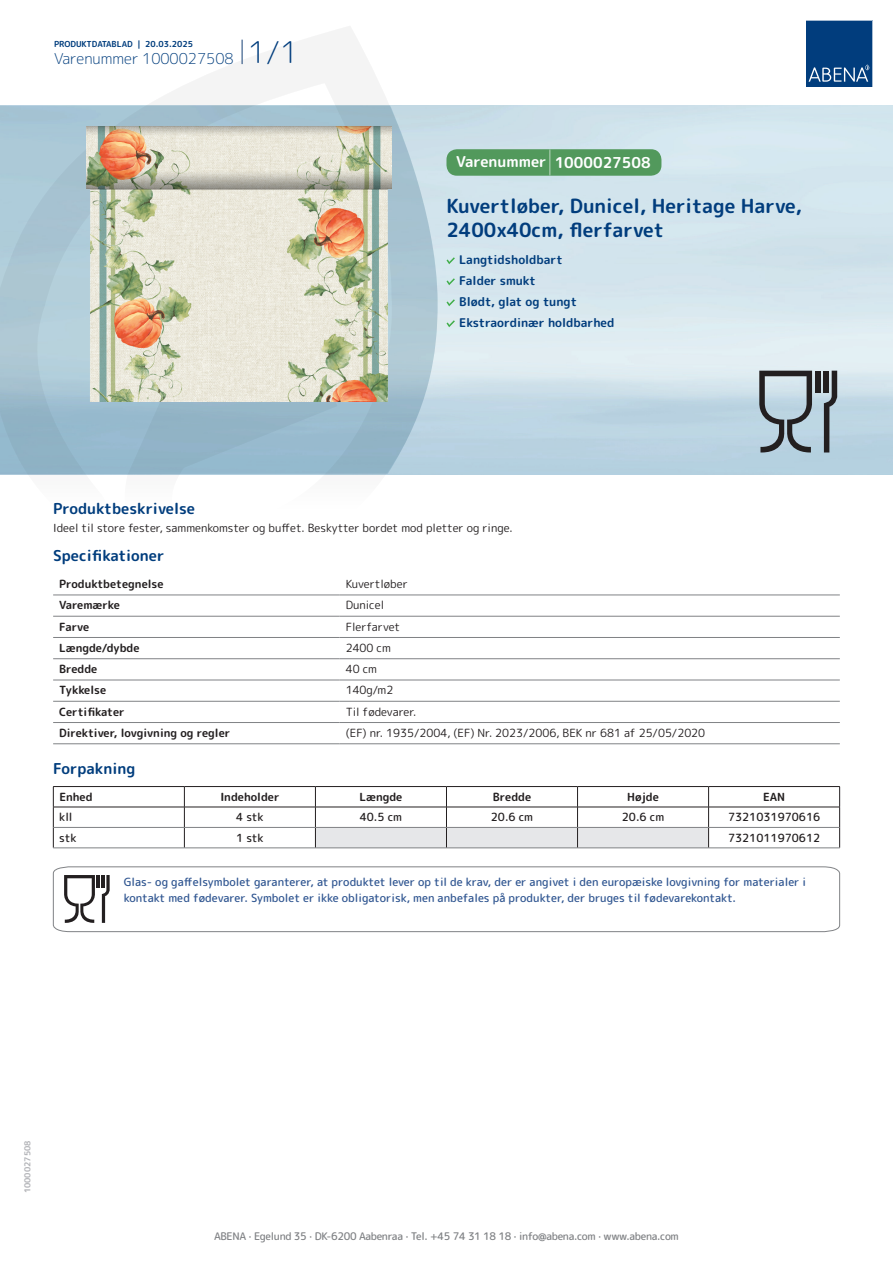
<style>
.page{position:relative;width:893px;height:1263px;background:#fff}
.page>*{position:absolute;margin:0;border:0;box-sizing:border-box;transform-origin:0 0}
.t1{font:700 19.5px/24px "Rounded Mplus 1 c";color:#013d7d}
.t2{font:700 15px "Rounded Mplus 1 c";color:#013d7d}
.t3{font:300 15px "Rounded Mplus 1 c";color:#013d7d}
.t4{font:700 15px "Rounded Mplus 1 c";color:#fff}
.t5{font:700 12px/21px "Rounded Mplus 1 c";color:#013d7d}
.t6{font:500 11.25px/16.5px "Rounded Mplus 1 c";color:#305691}
.t7{font:11.25px "Rounded Mplus 1 c";color:#231f20}
.t8{font:700 11.25px "Rounded Mplus 1 c";color:#231f20}
.t9{font:500 11.25px "Rounded Mplus 1 c";color:#231f20}
.t10{font:500 10.5px "Rounded Mplus 1 c";letter-spacing:-.03em;color:#808285}
.t11{font:700 8.25px "Rounded Mplus 1 c";color:#013d7d}
.t12{font:700 8.25px "Rounded Mplus 1 c";color:#b2b3b7}
.s1{font-size:30px}
.s2{font-size:25.5px}
</style>
<div class="page">
<img style="left:439px;top:106px;width:454px;height:368px">
<svg style="left:0;top:26px;width:439px;height:569px"></svg>
<svg style="left:0;top:106px;width:438px;height:368px;background:#a3c1d1"></svg>
<svg style="left:242px;top:40px;width:1px;height:24px"></svg>
<svg style="left:806px;top:20px;width:67px;height:67px;background:#144b86"></svg>
<img style="left:86px;top:127px;width:306px;height:275px">
<hr style="left:53px;top:595px;width:287px;height:1px;background:#808285">
<hr style="left:340px;top:595px;width:500px;height:1px;background:#808285">
<hr style="left:53px;top:616px;width:287px;height:1px;background:#808285">
<hr style="left:340px;top:616px;width:500px;height:1px;background:#808285">
<hr style="left:53px;top:637px;width:287px;height:1px;background:#808285">
<hr style="left:340px;top:637px;width:500px;height:1px;background:#808285">
<hr style="left:53px;top:658px;width:287px;height:1px;background:#808285">
<hr style="left:340px;top:658px;width:500px;height:1px;background:#808285">
<hr style="left:53px;top:680px;width:287px;height:1px;background:#808285">
<hr style="left:340px;top:680px;width:500px;height:1px;background:#808285">
<hr style="left:53px;top:701px;width:287px;height:1px;background:#808285">
<hr style="left:340px;top:701px;width:500px;height:1px;background:#808285">
<hr style="left:53px;top:722px;width:287px;height:1px;background:#808285">
<hr style="left:340px;top:722px;width:500px;height:1px;background:#808285">
<hr style="left:53px;top:743px;width:287px;height:1px;background:#808285">
<hr style="left:340px;top:743px;width:500px;height:1px;background:#808285">
<hr style="left:53px;top:786px;width:131px;height:1px;background:#231f20">
<hr style="left:184px;top:786px;width:131px;height:1px;background:#231f20">
<hr style="left:315px;top:786px;width:131px;height:1px;background:#231f20">
<hr style="left:446px;top:786px;width:131px;height:1px;background:#231f20">
<hr style="left:577px;top:786px;width:132px;height:1px;background:#231f20">
<hr style="left:709px;top:786px;width:131px;height:1px;background:#231f20">
<hr style="left:53px;top:807px;width:131px;height:1px;background:#231f20">
<hr style="left:184px;top:807px;width:131px;height:1px;background:#231f20">
<hr style="left:709px;top:807px;width:131px;height:1px;background:#231f20">
<svg style="left:53px;top:787px;width:1px;height:61px"></svg>
<svg style="left:184px;top:787px;width:1px;height:61px"></svg>
<svg style="left:315px;top:787px;width:394px;height:61px"></svg>
<svg style="left:839px;top:787px;width:1px;height:61px"></svg>
<hr style="left:54px;top:827px;width:130px;height:1px;background:#808285">
<hr style="left:184px;top:827px;width:131px;height:1px;background:#808285">
<hr style="left:315px;top:827px;width:131px;height:1px;background:#808285">
<hr style="left:446px;top:827px;width:131px;height:1px;background:#808285">
<hr style="left:577px;top:827px;width:132px;height:1px;background:#808285">
<hr style="left:709px;top:827px;width:130px;height:1px;background:#808285">
<hr style="left:53px;top:848px;width:131px;height:1px;background:#808285">
<hr style="left:184px;top:848px;width:131px;height:1px;background:#808285">
<hr style="left:315px;top:848px;width:131px;height:1px;background:#808285">
<hr style="left:446px;top:848px;width:131px;height:1px;background:#808285">
<hr style="left:577px;top:848px;width:132px;height:1px;background:#808285">
<hr style="left:709px;top:848px;width:131px;height:1px;background:#808285">
<svg style="left:53px;top:866px;width:787px;height:66px"></svg>
<svg style="left:824px;top:371px;width:13px;height:81px"></svg>
<div style="left:815px;top:371px;width:5px;height:22px;background:#231f20"></div>
<div style="left:823px;top:371px;width:6px;height:22px;background:#231f20"></div>
<svg style="left:759px;top:371px;width:53px;height:81px;background:#909ea7"></svg>
<svg style="left:446px;top:257px;width:9px;height:7px"></svg>
<svg style="left:446px;top:278px;width:9px;height:7px"></svg>
<svg style="left:446px;top:299px;width:9px;height:7px"></svg>
<svg style="left:446px;top:320px;width:9px;height:7px"></svg>
<div style="left:446px;top:149px;width:215px;height:27px;background:#52995c;border-radius:10px"></div>
<p class="t11" style="left:54px;top:38px;width:141px">PRODUKTDATABLAD | 20.03.2025</p>
<h2 class="t3" style="left:54px;top:48px;width:246px">Varenummer 1000027508 <span class="s1">1/1</span></h2>
<h2 class="t4" style="left:456px;top:152px;width:196px">Varenummer <span class="s2">|</span> 1000027508</h2>
<h1 class="t1" style="left:446px;top:194px;width:357px">Kuvertløber, Dunicel, Heritage Harve,<br>2400x40cm, flerfarvet</h1>
<p class="t5" style="left:459px;top:249px;width:157px">Langtidsholdbart<br>Falder smukt<br>Blødt, glat og tungt<br>Ekstraordinær holdbarhed</p>
<h2 class="t2" style="left:53px;top:498px;width:143px">Produktbeskrivelse</h2>
<p class="t7" style="left:53px;top:520px;width:461px">Ideel til store fester, sammenkomster og buffet. Beskytter bordet mod pletter og ringe.</p>
<h2 class="t2" style="left:53px;top:545px;width:113px">Specifikationer</h2>
<p class="t8" style="left:59px;top:576px;width:106px">Produktbetegnelse</p>
<p class="t7" style="left:346px;top:576px;width:64px">Kuvertløber</p>
<p class="t8" style="left:59px;top:597px;width:62px">Varemærke</p>
<p class="t7" style="left:346px;top:597px;width:40px">Dunicel</p>
<p class="t8" style="left:59px;top:618px;width:32px">Farve</p>
<p class="t7" style="left:346px;top:618px;width:56px">Flerfarvet</p>
<p class="t8" style="left:59px;top:640px;width:82px">Længde/dybde</p>
<p class="t7" style="left:346px;top:640px;width:47px">2400 cm</p>
<p class="t8" style="left:59px;top:661px;width:40px">Bredde</p>
<p class="t7" style="left:346px;top:661px;width:33px">40 cm</p>
<p class="t8" style="left:59px;top:682px;width:49px">Tykkelse</p>
<p class="t7" style="left:346px;top:682px;width:49px">140g/m2</p>
<p class="t8" style="left:59px;top:704px;width:67px">Certifikater</p>
<p class="t7" style="left:346px;top:704px;width:72px">Til fødevarer.</p>
<p class="t8" style="left:59px;top:725px;width:173px">Direktiver, lovgivning og regler</p>
<p class="t7" style="left:346px;top:725px;width:361px">(EF) nr. 1935/2004, (EF) Nr. 2023/2006, BEK nr 681 af 25/05/2020</p>
<h2 class="t2" style="left:53px;top:758px;width:84px">Forpakning</h2>
<p class="t8" style="left:59px;top:789px;width:35px">Enhed</p>
<p class="t8" style="left:220px;top:789px;width:61px">Indeholder</p>
<p class="t8" style="left:359px;top:789px;width:44px">Længde</p>
<p class="t8" style="left:493px;top:789px;width:40px">Bredde</p>
<p class="t8" style="left:627px;top:789px;width:33px">Højde</p>
<p class="t8" style="left:763px;top:789px;width:24px">EAN</p>
<p class="t9" style="left:59px;top:809px;width:15px">kll</p>
<p class="t9" style="left:236px;top:809px;width:29px">4 stk</p>
<p class="t9" style="left:360px;top:809px;width:44px">40.5 cm</p>
<p class="t9" style="left:491px;top:809px;width:44px">20.6 cm</p>
<p class="t9" style="left:622px;top:809px;width:44px">20.6 cm</p>
<p class="t9" style="left:728px;top:809px;width:94px">7321031970616</p>
<p class="t9" style="left:59px;top:830px;width:19px">stk</p>
<p class="t9" style="left:236px;top:830px;width:29px">1 stk</p>
<p class="t9" style="left:728px;top:830px;width:94px">7321011970612</p>
<p class="t6" style="left:124px;top:873px;width:684px">Glas- og gaffelsymbolet garanterer, at produktet lever op til de krav, der er angivet i den europæiske lovgivning for materialer i kontakt med fødevarer. Symbolet er ikke obligatorisk, men anbefales på produkter, der bruges til fødevarekontakt.</p>
<p class="t12" style="left:22px;top:1193px;width:54px;rotate:-90deg">1000027508</p>
<p class="t10" style="left:214px;top:1229px;width:466px">ABENA · Egelund 35 · DK-6200 Aabenraa · Tel. +45 74 31 18 18 · info@abena.com · www.abena.com</p>
</div>
